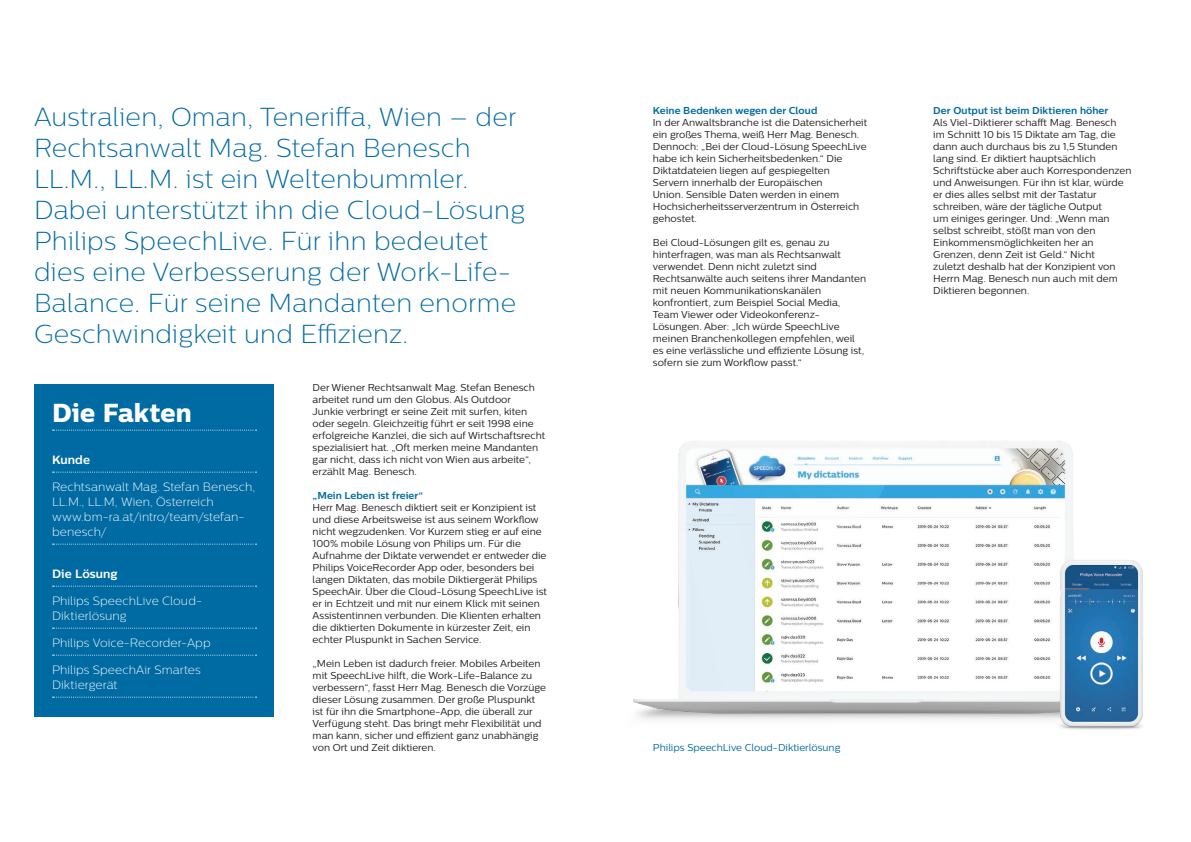
<style>
.page{position:relative;width:1191px;height:842px;background:#fff}
.page>*{position:absolute;margin:0;border:0;box-sizing:border-box;transform-origin:0 0}
.t1{font:26px/31px "Centrale Sans X Light";letter-spacing:.01em;color:#006ba3}
.t2{font:26px "Centrale Sans X Bold";letter-spacing:.005em;color:#fff}
.t3{font:12px/15px "Centrale Sans X Light";letter-spacing:.005em;color:#fff}
.t4{font:700 12px "Centrale Sans";letter-spacing:.005em;color:#fff}
.t5{font:10px/12px "Centrale Sans";color:#231f20}
.t6{font:700 10px "Centrale Sans";letter-spacing:.005em;color:#006ba3}
.t7{font:10px "Centrale Sans";color:#006ba3}
</style>
<div class="page">
<div style="left:34px;top:384px;width:240px;height:332px;background:#006ba3"></div>
<svg style="left:53px;top:430px;width:203px;height:1px"></svg>
<svg style="left:53px;top:472px;width:203px;height:1px"></svg>
<svg style="left:53px;top:544px;width:203px;height:1px"></svg>
<svg style="left:53px;top:586px;width:203px;height:1px"></svg>
<svg style="left:53px;top:628px;width:203px;height:1px"></svg>
<svg style="left:53px;top:655px;width:203px;height:1px"></svg>
<svg style="left:53px;top:697px;width:203px;height:1px"></svg>
<img style="left:633px;top:440px;width:510px;height:290px">
<p class="t1" style="left:34px;top:101px;width:492px">Australien, Oman, Teneriffa, Wien – der Rechtsanwalt Mag. Stefan Benesch LL.M., LL.M. ist ein Weltenbummler.<br>Dabei unterstützt ihn die Cloud-Lösung Philips SpeechLive. Für ihn bedeutet dies eine Verbesserung der Work-Life-Balance. Für seine Mandanten enorme Geschwindigkeit und Effizienz.</p>
<p class="t6" style="left:653px;top:105px;width:166px">Keine Bedenken wegen der Cloud</p>
<p class="t5" style="left:653px;top:117px;width:216px">In der Anwaltsbranche ist die Datensicherheit ein großes Thema, weiß Herr Mag. Benesch.<br>Dennoch: „Bei der Cloud-Lösung SpeechLive habe ich kein Sicherheitsbedenken.“ Die Diktatdateien liegen auf gespiegelten Servern innerhalb der Europäischen<br>Union. Sensible Daten werden in einem Hochsicherheitsserverzentrum in Österreich gehostet.</p>
<p class="t5" style="left:653px;top:237px;width:215px">Bei Cloud-Lösungen gilt es, genau zu hinterfragen, was man als Rechtsanwalt verwendet. Denn nicht zuletzt sind Rechtsanwälte auch seitens ihrer Mandanten mit neuen Kommunikationskanälen konfrontiert, zum Beispiel Social Media, Team Viewer oder Videokonferenz-Lösungen. Aber: „Ich würde SpeechLive meinen Branchenkollegen empfehlen, weil es eine verlässliche und effiziente Lösung ist, sofern sie zum Workflow passt.“</p>
<h1 class="t2" style="left:52px;top:396px;width:141px">Die Fakten</h1>
<p class="t4" style="left:52px;top:452px;width:40px">Kunde</p>
<p class="t3" style="left:52px;top:479px;width:205px">Rechtsanwalt Mag. Stefan Benesch,<br>LL.M., LL.M, Wien, Österreich www.bm-ra.at/intro/team/stefan&shy;benesch/</p>
<p class="t4" style="left:52px;top:566px;width:67px">Die Lösung</p>
<p class="t3" style="left:52px;top:593px;width:152px">Philips SpeechLive Cloud-<br>Diktierlösung</p>
<p class="t3" style="left:52px;top:635px;width:160px">Philips Voice-Recorder-App</p>
<p class="t3" style="left:52px;top:662px;width:150px">Philips SpeechAir Smartes<br>Diktiergerät</p>
<p class="t5" style="left:312px;top:381px;width:234px">Der Wiener Rechtsanwalt Mag. Stefan Benesch arbeitet rund um den Globus. Als Outdoor<br>Junkie verbringt er seine Zeit mit surfen, kiten oder segeln. Gleichzeitig führt er seit 1998 eine erfolgreiche Kanzlei, die sich auf Wirtschaftsrecht spezialisiert hat. „Oft merken meine Mandanten gar nicht, dass ich nicht von Wien aus arbeite“, erzählt Mag. Benesch.</p>
<p class="t6" style="left:312px;top:490px;width:112px">„Mein Leben ist freier“</p>
<p class="t5" style="left:312px;top:501px;width:236px">Herr Mag. Benesch diktiert seit er Konzipient ist und diese Arbeitsweise ist aus seinem Workflow nicht wegzudenken. Vor Kurzem stieg er auf eine 100% mobile Lösung von Philips um. Für die Aufnahme der Diktate verwendet er entweder die Philips VoiceRecorder App oder, besonders bei langen Diktaten, das mobile Diktiergerät Philips SpeechAir. Über die Cloud-Lösung SpeechLive ist er in Echtzeit und mit nur einem Klick mit seinen Assistentinnen verbunden. Die Klienten erhalten die diktierten Dokumente in kürzester Zeit, ein echter Pluspunkt in Sachen Service.</p>
<p class="t5" style="left:312px;top:657px;width:235px">„Mein Leben ist dadurch freier. Mobiles Arbeiten mit SpeechLive hilft, die Work-Life-Balance zu verbessern“, fasst Herr Mag. Benesch die Vorzüge dieser Lösung zusammen. Der große Pluspunkt ist für ihn die Smartphone-App, die überall zur Verfügung steht. Das bringt mehr Flexibilität und man kann, sicher und effizient ganz unabhängig von Ort und Zeit diktieren.</p>
<p class="t7" style="left:653px;top:742px;width:189px">Philips SpeechLive Cloud-Diktierlösung</p>
<p class="t6" style="left:933px;top:105px;width:177px">Der Output ist beim Diktieren höher</p>
<p class="t5" style="left:933px;top:117px;width:200px">Als Viel-Diktierer schafft Mag. Benesch<br>im Schnitt 10 bis 15 Diktate am Tag, die dann auch durchaus bis zu 1,5 Stunden lang sind. Er diktiert hauptsächlich Schriftstücke aber auch Korrespondenzen und Anweisungen. Für ihn ist klar, würde er dies alles selbst mit der Tastatur schreiben, wäre der tägliche Output<br>um einiges geringer. Und: „Wenn man selbst schreibt, stößt man von den Einkommensmöglichkeiten her an Grenzen, denn Zeit ist Geld.“ Nicht<br>zuletzt deshalb hat der Konzipient von Herrn Mag. Benesch nun auch mit dem Diktieren begonnen.</p>
</div>
